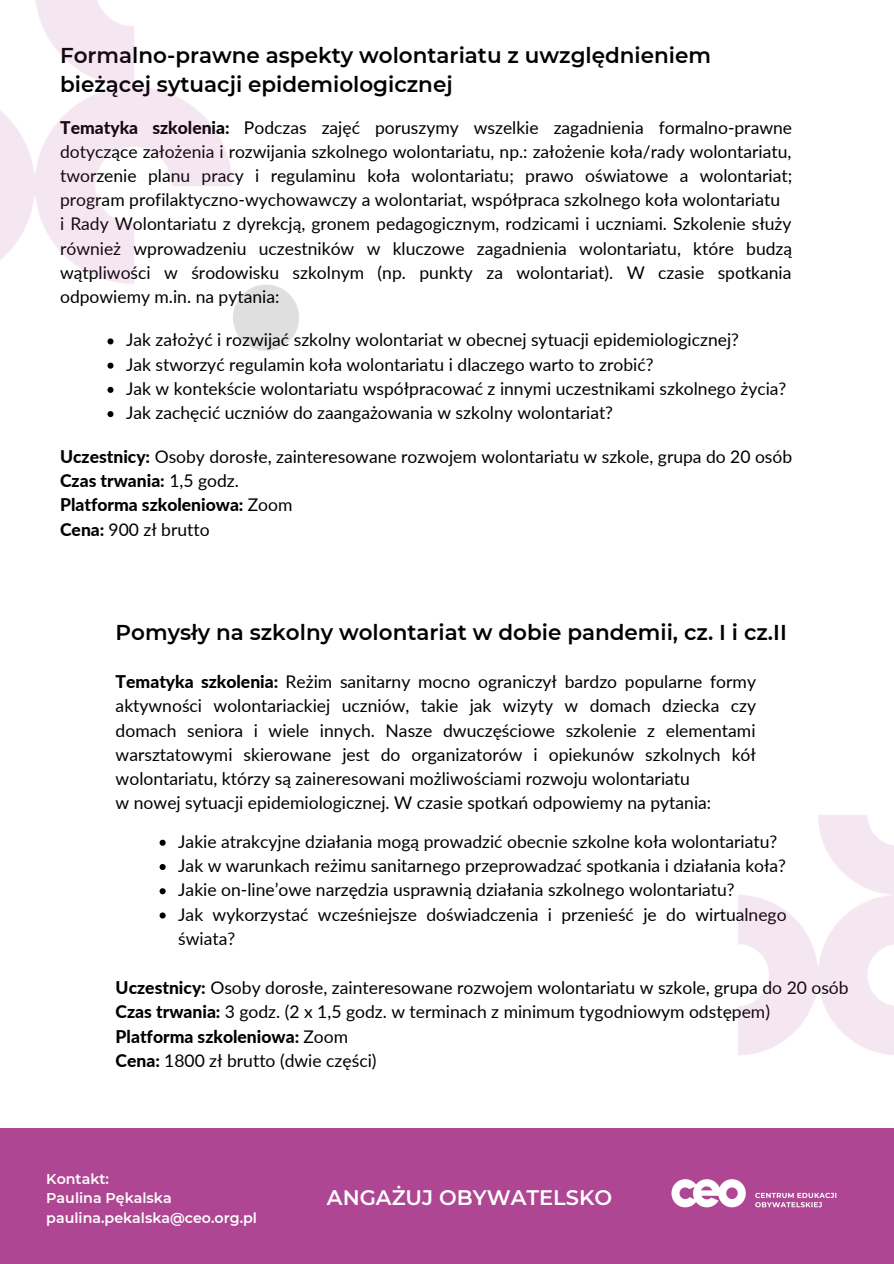
<style>
.page{position:relative;width:894px;height:1264px;background:#fff}
.page>*{position:absolute;margin:0;border:0;box-sizing:border-box;transform-origin:0 0}
.t1{font:600 21.45px/29.7px "Montserrat";color:#000}
.t2{font:600 21px "Montserrat";color:#fff}
.t3{font:17.55px/24.2px "Lato";color:#000}
.t4{font:600 14.25px/19.6px "Montserrat";color:#fff}
.s1{font-weight:800}
</style>
<div class="page">
<div style="left:0;top:1128px;width:893px;height:135px;background:#af4693"></div>
<img style="left:672px;top:1197px;width:165px;height:11px">
<svg style="left:159px;top:839px;width:7px;height:6px"></svg>
<svg style="left:159px;top:864px;width:7px;height:6px"></svg>
<svg style="left:159px;top:888px;width:7px;height:6px"></svg>
<svg style="left:159px;top:912px;width:7px;height:6px"></svg>
<img style="left:0;top:0;width:299px;height:418px">
<img style="left:671px;top:815px;width:222px;height:382px">
<p class="t1" style="left:60px;top:40px;width:652px">Formalno-prawne aspekty wolontariatu z uwzględnieniem bieżącej sytuacji epidemiologicznej</p>
<p class="t3" style="left:60px;top:115px;width:733px"><span class="s1">Tematyka szkolenia:</span> Podczas zajęć poruszymy wszelkie zagadnienia formalno-prawne dotyczące założenia i rozwijania szkolnego wolontariatu, np.: założenie koła/rady wolontariatu, tworzenie planu pracy i regulaminu koła wolontariatu; prawo oświatowe a wolontariat; program profilaktyczno-wychowawczy a wolontariat, współpraca szkolnego koła wolontariatu<br>i Rady Wolontariatu z dyrekcją, gronem pedagogicznym, rodzicami i uczniami. Szkolenie służy również wprowadzeniu uczestników w kluczowe zagadnienia wolontariatu, które budzą wątpliwości w środowisku szkolnym (np. punkty za wolontariat). W czasie spotkania odpowiemy m.in. na pytania:</p>
<p class="t3" style="left:126px;top:327px;width:661px">Jak założyć i rozwijać szkolny wolontariat w obecnej sytuacji epidemiologicznej?<br>Jak stworzyć regulamin koła wolontariatu i dlaczego warto to zrobić?<br>Jak w kontekście wolontariatu współpracować z innymi uczestnikami szkolnego życia?<br>Jak zachęcić uczniów do zaangażowania w szkolny wolontariat?</p>
<p class="t3" style="left:60px;top:444px;width:733px"><span class="s1">Uczestnicy:</span> Osoby dorosłe, zainteresowane rozwojem wolontariatu w szkole, grupa do 20 osób <span class="s1">Czas trwania:</span> 1,5 godz.<br><span class="s1">Platforma szkoleniowa:</span> Zoom<br><span class="s1">Cena:</span> 900 zł brutto</p>
<p class="t1" style="left:116px;top:617px;width:672px">Pomysły na szkolny wolontariat w dobie pandemii, cz. I i cz.II</p>
<p class="t3" style="left:116px;top:669px;width:641px"><span class="s1">Tematyka szkolenia:</span> Reżim sanitarny mocno ograniczył bardzo popularne formy aktywności wolontariackiej uczniów, takie jak wizyty w domach dziecka czy domach seniora i wiele innych. Nasze dwuczęściowe szkolenie z elementami warsztatowymi skierowane jest do organizatorów i opiekunów szkolnych kół wolontariatu, którzy są zaineresowani możliwościami rozwoju wolontariatu<br>w nowej sytuacji epidemiologicznej. W czasie spotkań odpowiemy na pytania:</p>
<p class="t3" style="left:178px;top:828px;width:609px">Jakie atrakcyjne działania mogą prowadzić obecnie szkolne koła wolontariatu?<br>Jak w warunkach reżimu sanitarnego przeprowadzać spotkania i działania koła?<br>Jakie on-line’owe narzędzia usprawnią działania szkolnego wolontariatu?<br>Jak wykorzystać wcześniejsze doświadczenia i przenieść je do wirtualnego świata?</p>
<p class="t3" style="left:116px;top:975px;width:734px"><span class="s1">Uczestnicy:</span> Osoby dorosłe, zainteresowane rozwojem wolontariatu w szkole, grupa do 20 osób <span class="s1">Czas trwania:</span> 3 godz. (2 x 1,5 godz. w terminach z minimum tygodniowym odstępem)<br><span class="s1">Platforma szkoleniowa:</span> Zoom<br><span class="s1">Cena:</span> 1800 zł brutto (dwie części)</p>
<p class="t4" style="left:46px;top:1168px;width:212px">Kontakt:<br>Paulina Pękalska paulina.pekalska@ceo.org.pl</p>
<p class="t2" style="left:327px;top:1184px;width:286px">ANGAŻUJ OBYWATELSKO</p>
</div>
